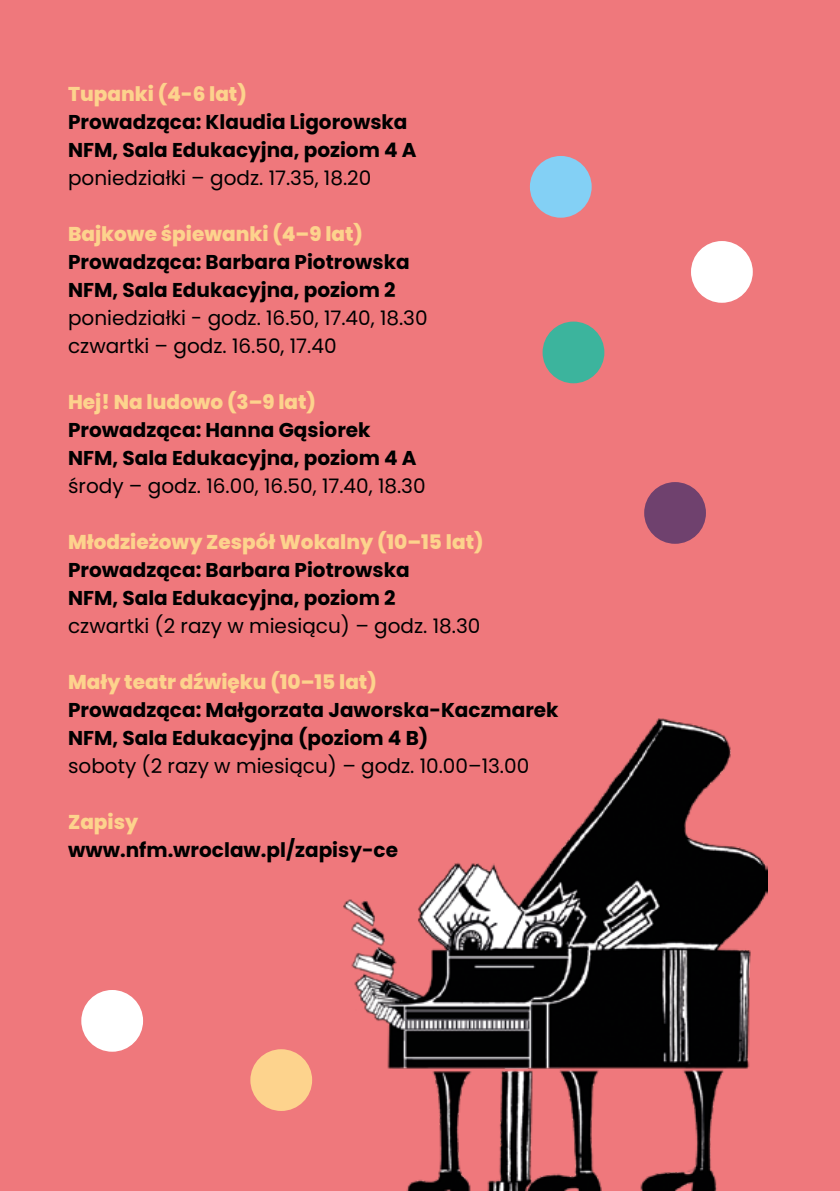
<style>
.page{position:relative;width:840px;height:1191px;background:#fff}
.page>*{position:absolute;margin:0;border:0;box-sizing:border-box;transform-origin:0 0}
.t1{font:700 20px/28px "Poppins";color:#000}
.t2{font:20px/28px "Poppins";color:#000}
.t3{font:800 20px "Poppins";color:#fdd38d}
</style>
<div class="page">
<div style="left:0;top:0;width:839px;height:1191px;background:#ef787c"></div>
<img style="left:343px;top:718px;width:423px;height:473px">
<div style="left:529px;top:156px;width:62px;height:62px;background:#83d0f5;border-radius:50%"></div>
<div style="left:690px;top:241px;width:62px;height:62px;background:#fff;border-radius:50%"></div>
<div style="left:81px;top:990px;width:62px;height:61px;background:#fff;border-radius:50%"></div>
<div style="left:542px;top:321px;width:62px;height:62px;background:#3cb49d;border-radius:50%"></div>
<div style="left:643px;top:482px;width:62px;height:62px;background:#6f416e;border-radius:50%"></div>
<div style="left:250px;top:1049px;width:62px;height:62px;background:#fdd38d;border-radius:50%"></div>
<p class="t3" style="left:68px;top:82px;width:180px">Tupanki (4-6 lat)</p>
<p class="t1" style="left:68px;top:108px;width:350px">Prowadząca: Klaudia Ligorowska<br>NFM, Sala Edukacyjna, poziom 4 A</p>
<p class="t2" style="left:68px;top:164px;width:304px">poniedziałki – godz. 17.35, 18.20</p>
<p class="t3" style="left:68px;top:222px;width:296px">Bajkowe śpiewanki (4–9 lat)</p>
<p class="t1" style="left:68px;top:248px;width:343px">Prowadząca: Barbara Piotrowska<br>NFM, Sala Edukacyjna, poziom 2</p>
<p class="t2" style="left:68px;top:304px;width:361px">poniedziałki - godz. 16.50, 17.40, 18.30 czwartki – godz. 16.50, 17.40</p>
<p class="t3" style="left:68px;top:390px;width:249px">Hej! Na ludowo (3–9 lat)</p>
<p class="t1" style="left:68px;top:416px;width:350px">Prowadząca: Hanna Gąsiorek<br>NFM, Sala Edukacyjna, poziom 4 A</p>
<p class="t2" style="left:68px;top:472px;width:359px">środy – godz. 16.00, 16.50, 17.40, 18.30</p>
<p class="t3" style="left:68px;top:530px;width:416px">Młodzieżowy Zespół Wokalny (10–15 lat)</p>
<p class="t1" style="left:68px;top:556px;width:343px">Prowadząca: Barbara Piotrowska<br>NFM, Sala Edukacyjna, poziom 2</p>
<p class="t2" style="left:68px;top:612px;width:413px">czwartki (2 razy w miesiącu) – godz. 18.30</p>
<p class="t3" style="left:68px;top:670px;width:310px">Mały teatr dźwięku (10–15 lat)</p>
<p class="t1" style="left:68px;top:696px;width:492px">Prowadząca: Małgorzata Jaworska-Kaczmarek<br>NFM, Sala Edukacyjna (poziom 4 B)</p>
<p class="t2" style="left:68px;top:752px;width:462px">soboty (2 razy w miesiącu) – godz. 10.00–13.00</p>
<p class="t3" style="left:68px;top:810px;width:72px">Zapisy</p>
<p class="t1" style="left:68px;top:836px;width:331px">www.nfm.wroclaw.pl/zapisy-ce</p>
</div>
